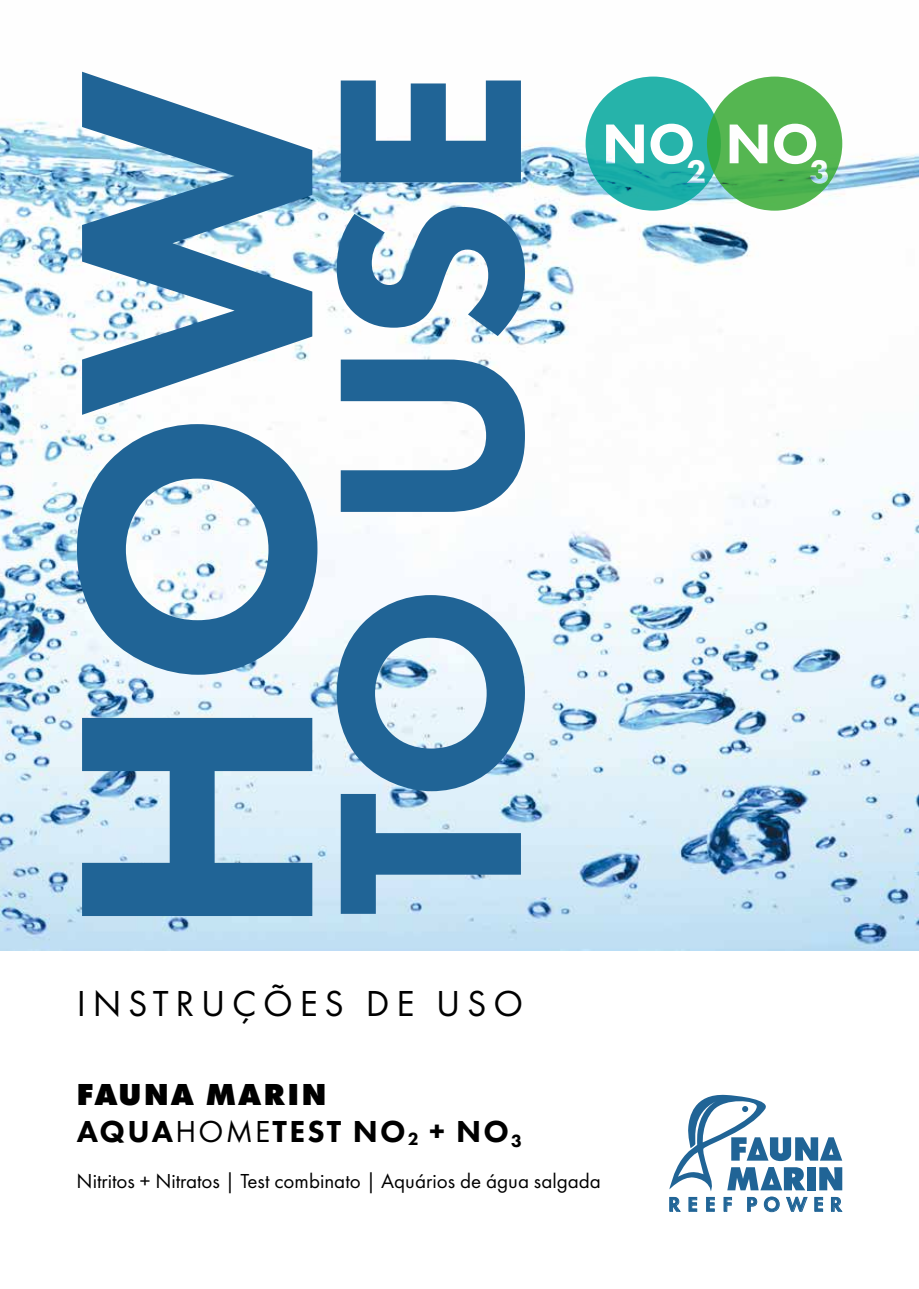
<style>
.page{position:relative;width:919px;height:1289px;background:#fff}
.page>*{position:absolute;margin:0;border:0;box-sizing:border-box;transform-origin:0 0}
.t1{font:800 345px "Futura PT";color:#206496}
.t2{font:800 270px "Futura PT";color:#206496}
.t3{font:800 58.05px "Futura PT";color:#fff}
.t4{font:37.5px "Futura PT";letter-spacing:.18em;color:#000}
.t5{font:800 31.5px/37.8px "Futura PT";letter-spacing:.07em;color:#000}
.t6{font:21px "Futura PT";color:#000}
.t7{font:600 20.85px "Futura PT";letter-spacing:.31em;color:#206496}
.s1{font-style:inherit}
.s2{font-weight:400}
</style>
<div class="page">
<img style="left:0;top:76px;width:918px;height:874px">
<svg style="left:669px;top:1094px;width:173px;height:97px"></svg>
<svg style="left:585px;top:77px;width:135px;height:134px;background:#24b1a9"></svg>
<svg style="left:707px;top:77px;width:135px;height:134px;background:#51b450"></svg>
<h1 class="t1" style="left:-19px;top:941px;width:872px;rotate:-90deg">HOW</h1>
<h2 class="t2" style="left:262px;top:916px;width:851px;rotate:-90deg">TO USE</h2>
<h3 class="t4" style="left:77px;top:980px;width:448px">INSTRUÇÕES DE USO</h3>
<h3 class="t3" style="left:601px;top:108px;width:230px">NO<sub>2</sub> NO<sub>3</sub></h3>
<h3 class="t5" style="left:77px;top:1074px;width:447px"><span class="s1">FAUNA MARIN<br></span>AQUA<span class="s2">HOME</span>TEST NO<sub>2</sub> + NO<sub>3</sub></h3>
<p class="t6" style="left:77px;top:1168px;width:526px">Nitritos + Nitratos | Test combinato | Aquários de água salgada</p>
<p class="t7" style="left:668px;top:1191px;width:175px">REEF POWER</p>
</div>
